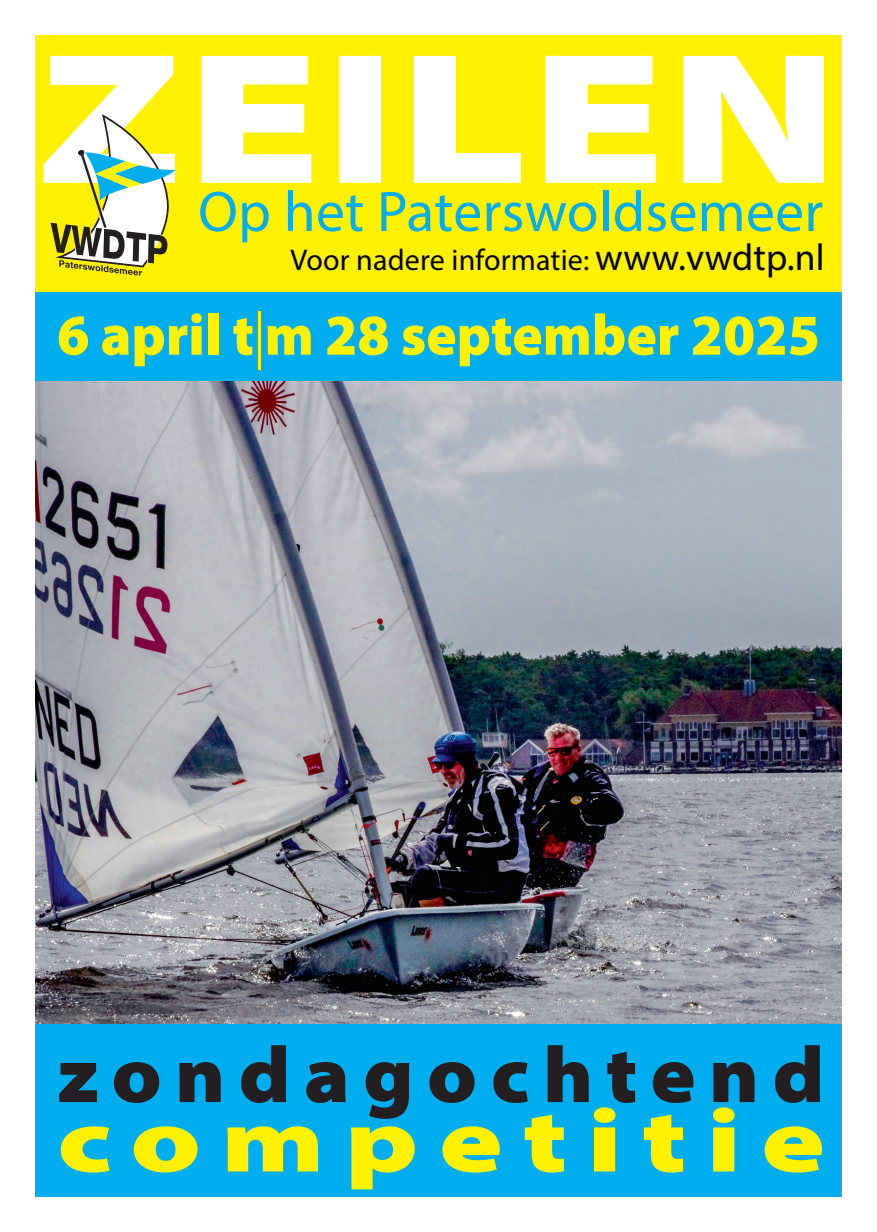
<style>
.page{position:relative;width:877px;height:1232px;background:#fff}
.page>*{position:absolute;margin:0;border:0;box-sizing:border-box;transform-origin:0 0}
.t1{font:900 semi-expanded 89.5px "Myriad Pro";letter-spacing:.18em;color:#fff101;scale:1.25 1}
.t2{font:900 semi-expanded 79.38px "Myriad Pro";letter-spacing:.165em;color:#231f20}
.t3{font:900 58.12px "Myriad Pro";color:#fff101}
.t4{font:57.5px "Myriad Pro";letter-spacing:.005em;color:#00aeef}
.t5{font:30px "Myriad Pro";letter-spacing:.005em;color:#000}
.s1{font-size:37.5px}
.s2{font-weight:300;font-stretch:condensed}
</style>
<div class="page">
<img style="left:35px;top:381px;width:807px;height:642px">
<div style="left:35px;top:35px;width:807px;height:257px;background:#fff101"></div>
<div style="left:35px;top:1023px;width:807px;height:173px;background:#00aeef"></div>
<svg style="left:43px;top:56px;width:781px;height:127px;fill:#fff"></svg>
<svg style="left:51px;top:114px;width:125px;height:162px"></svg>
<div style="left:35px;top:292px;width:807px;height:89px;background:#00aeef"></div>
<p class="t4" style="left:198px;top:176px;width:626px">Op het Paterswoldsemeer</p>
<p class="t5" style="left:291px;top:242px;width:536px">Voor nadere informatie: <span class="s1">www.vwdtp.nl</span></p>
<p class="t3" style="left:57px;top:296px;width:764px">6 april t<span class="s2">|</span>m 28 september 2025</p>
<p class="t2" style="left:57px;top:1021px;width:769px">zondagochtend</p>
<p class="t1" style="left:57px;top:1080px;width:616px">competitie</p>
</div>
